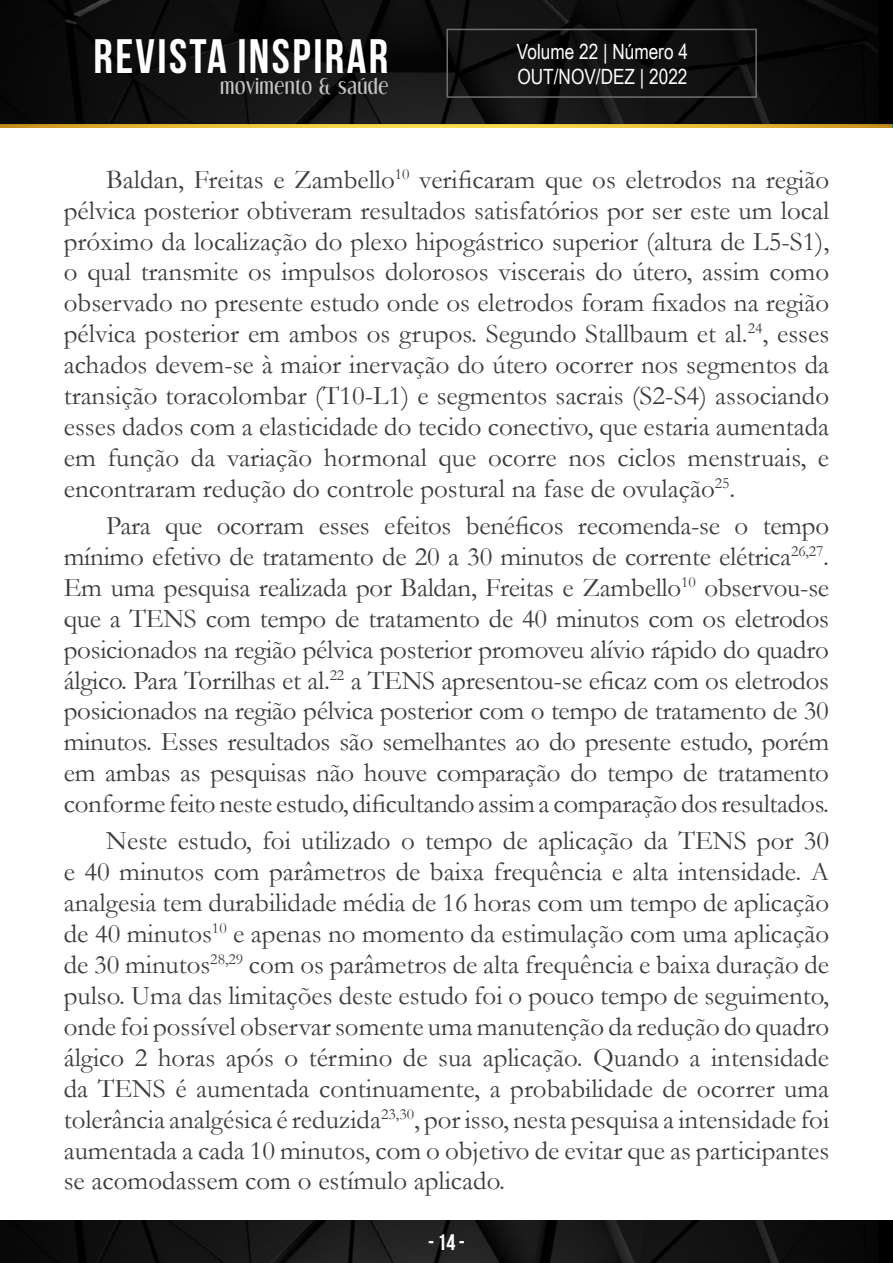
<style>
.page{position:relative;width:893px;height:1263px;background:#fff}
.page>*{position:absolute;margin:0;border:0;box-sizing:border-box;transform-origin:0 0}
.t1{font:700 48.3px "Bebas Neue";letter-spacing:.05em;color:#fff}
.t2{font:27px/30.9px "Garamond";color:#3c3c3b;text-align:justify}
.t3{font:700 22.5px "Bebas Neue";color:#fff}
.t4{font:21px/25.2px "Arial Narrow";color:#fff}
.t5{font:18.9px "Dream Orphans";letter-spacing:.05em;color:#c6c6c6}
</style>
<div class="page">
<img style="left:0;top:124px;width:891px;height:4px">
<img style="left:0;top:0;width:878px;height:124px">
<div style="left:446px;top:29px;width:311px;height:69px;border:2px solid #706f6f"></div>
<img style="left:0;top:1220px;width:878px;height:43px">
<h1 class="t1" style="left:94px;top:29px;width:296px">REVISTA INSPIRAR</h1>
<p class="t5" style="left:220px;top:75px;width:169px">movimento &amp; saúde</p>
<p class="t4" style="left:517px;top:38px;width:173px">Volume 22 | Número 4<br>OUT/NOV/DEZ | 2022</p>
<p class="t2" style="left:64px;top:163px;width:767px;text-indent:43px">Baldan, Freitas e Zambello<sup>10</sup> verificaram que os eletrodos na região pélvica posterior obtiveram resultados satisfatórios por ser este um local próximo da localização do plexo hipogástrico superior (altura de L5-S1), o qual transmite os impulsos dolorosos viscerais do útero, assim como observado no presente estudo onde os eletrodos foram fixados na região pélvica posterior em ambos os grupos. Segundo Stallbaum et al.<sup>24</sup>, esses achados devem-se à maior inervação do útero ocorrer nos segmentos da transição toracolombar (T10-L1) e segmentos sacrais (S2-S4) associando esses dados com a elasticidade do tecido conectivo, que estaria aumentada em função da variação hormonal que ocorre nos ciclos menstruais, e encontraram redução do controle postural na fase de ovulação<sup>25</sup>.</p>
<p class="t2" style="left:64px;top:509px;width:767px;text-indent:43px">Para que ocorram esses efeitos benéficos recomenda-se o tempo mínimo efetivo de tratamento de 20 a 30 minutos de corrente elétrica<sup>26,27</sup>.<br>Em uma pesquisa realizada por Baldan, Freitas e Zambello<sup>10</sup> observou-se que a TENS com tempo de tratamento de 40 minutos com os eletrodos posicionados na região pélvica posterior promoveu alívio rápido do quadro álgico. Para Torrilhas et al.<sup>22</sup> a TENS apresentou-se eficaz com os eletrodos posicionados na região pélvica posterior com o tempo de tratamento de 30 minutos. Esses resultados são semelhantes ao do presente estudo, porém em ambas as pesquisas não houve comparação do tempo de tratamento conforme feito neste estudo, dificultando assim a comparação dos resultados.</p>
<p class="t2" style="left:64px;top:825px;width:767px;text-indent:43px">Neste estudo, foi utilizado o tempo de aplicação da TENS por 30 e 40 minutos com parâmetros de baixa frequência e alta intensidade. A analgesia tem durabilidade média de 16 horas com um tempo de aplicação de 40 minutos<sup>10</sup> e apenas no momento da estimulação com uma aplicação de 30 minutos<sup>28,29</sup> com os parâmetros de alta frequência e baixa duração de pulso. Uma das limitações deste estudo foi o pouco tempo de seguimento, onde foi possível observar somente uma manutenção da redução do quadro álgico 2 horas após o término de sua aplicação. Quando a intensidade da TENS é aumentada continuamente, a probabilidade de ocorrer uma tolerância analgésica é reduzida<sup>23,30</sup>, por isso, nesta pesquisa a intensidade foi aumentada a cada 10 minutos, com o objetivo de evitar que as participantes se acomodassem com o estímulo aplicado.</p>
<p class="t3" style="left:428px;top:1230px;width:38px">- 14 -</p>
</div>
